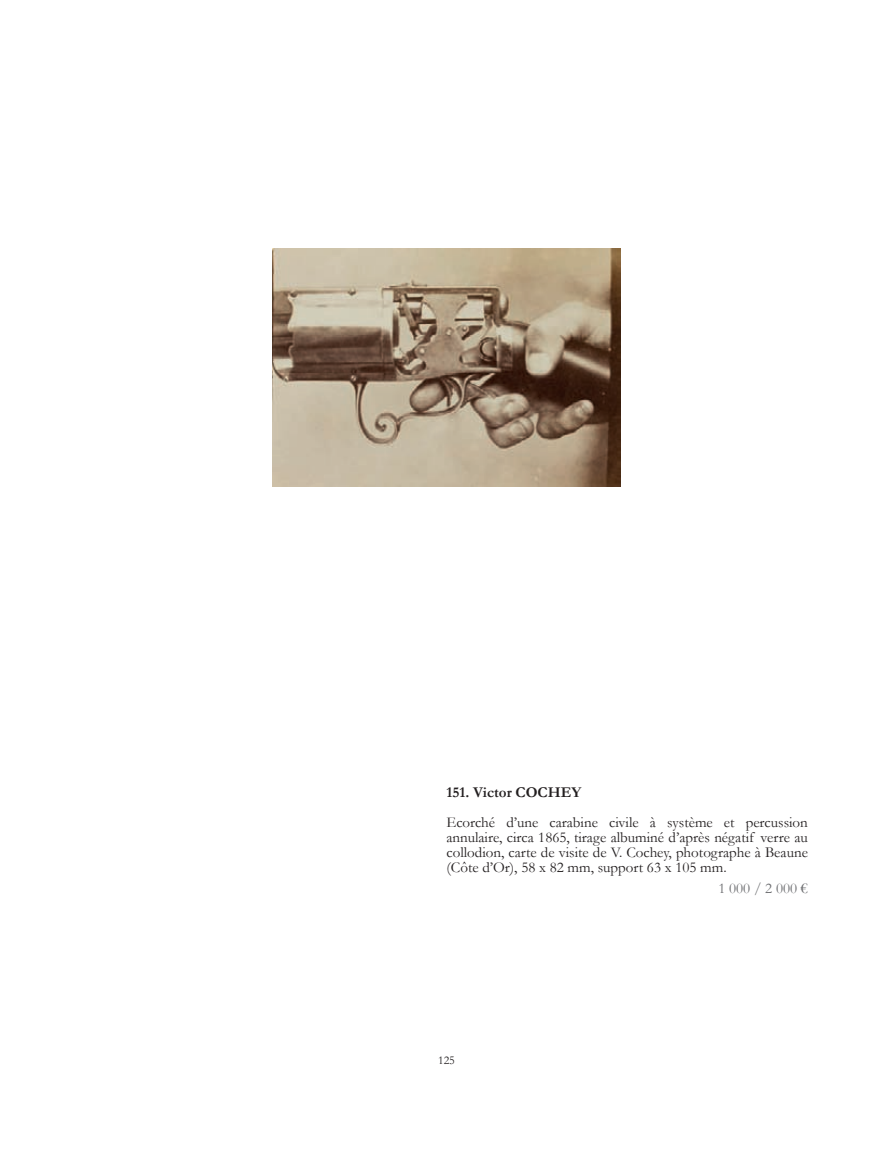
<style>
.page{position:relative;width:893px;height:1149px;background:#fff}
.page>*{position:absolute;margin:0;border:0;box-sizing:border-box;transform-origin:0 0}
.t1{font:15px/15px "Garamond";color:#231f20;text-align:justify}
.t2{font:700 15px "Garamond";color:#231f20}
.t3{font:15px "Garamond";color:#6c6d70}
.t4{font:12px "Garamond";color:#231f20}
</style>
<div class="page">
<img style="left:272px;top:249px;width:349px;height:237px">
<p class="t2" style="left:446px;top:783px;width:136px">151. Victor COCHEY</p>
<p class="t1" style="left:446px;top:814px;width:363px">Ecorché d’une carabine civile à système et percussion annulaire, circa 1865, tirage albuminé d’après négatif verre au collodion, carte de visite de V. Cochey, photographe à Beaune (Côte d’Or), 58 x 82 mm, support 63 x 105 mm.</p>
<p class="t3" style="left:718px;top:879px;width:91px">1 000 / 2 000 €</p>
<p class="t4" style="left:438px;top:1052px;width:18px">125</p>
</div>
